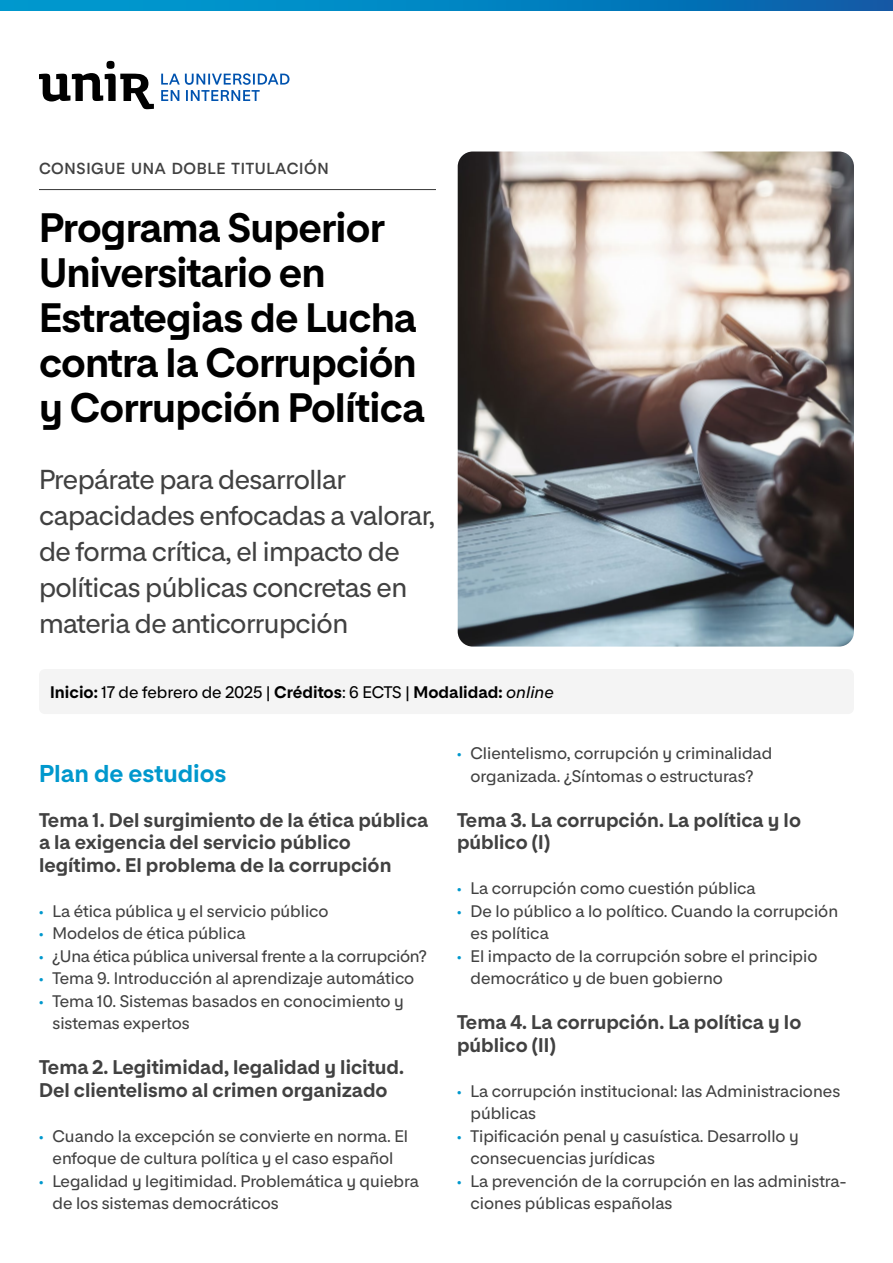
<style>
.page{position:relative;width:893px;height:1263px;background:#fff}
.page>*{position:absolute;margin:0;border:0;box-sizing:border-box;transform-origin:0 0}
.t1{font:700 40.5px/45px "Proeduca Sans";letter-spacing:-.02em;color:#000}
.t2{font:500 27px/36px "Proeduca Sans";letter-spacing:-.02em;color:#414141}
.t3{font:700 24px "Proeduca Sans";color:#0098cd}
.t4{font:700 19.5px/22.5px "Proeduca Sans";color:#414141}
.t5{font:500 16.5px/22.5px "Proeduca Sans";color:#414141;text-align:center}
.t6{font:700 16.5px "Proeduca Sans";color:#000}
.t7{font:600 15.75px "Proeduca Sans";letter-spacing:.045em;color:#414141}
.s1{font-weight:500}
.s2{font-weight:500;font-style:italic}
.s3{font-weight:800;color:#0098cd}
</style>
<div class="page">
<svg style="left:0;top:0;width:893px;height:10px;background:#0281bf"></svg>
<svg style="left:161px;top:73px;width:128px;height:28px"></svg>
<svg style="left:39px;top:61px;width:115px;height:48px"></svg>
<hr style="left:39px;top:189px;width:397px;height:1px;background:#414141">
<img style="left:458px;top:152px;width:396px;height:494px">
<div style="left:39px;top:669px;width:815px;height:45px;background:#f4f4f4;border-radius:6px"></div>
<p class="t7" style="left:39px;top:159px;width:291px">CONSIGUE UNA DOBLE TITULACIÓN</p>
<h1 class="t1" style="left:39px;top:205px;width:387px">Programa Superior<br>Universitario en<br>Estrategias de Lucha contra la Corrupción y Corrupción Política</h1>
<h2 class="t2" style="left:39px;top:461px;width:397px">Prepárate para desarrollar capacidades enfocadas a valorar, de forma crítica, el impacto de políticas públicas concretas en materia de anticorrupción</h2>
<p class="t6" style="left:50px;top:682px;width:505px">Inicio: <span class="s1">17 de febrero de 2025 |</span> Créditos<span class="s1">: 6 ECTS |</span> Modalidad: <span class="s2">online</span></p>
<h3 class="t3" style="left:39px;top:758px;width:189px">Plan de estudios</h3>
<p class="t4" style="left:39px;top:808px;width:391px">Tema 1. Del surgimiento de la ética pública a la exigencia del servicio público legítimo. El problema de la corrupción</p>
<p class="t5" style="left:39px;top:899px;width:291px"><span class="s3">·</span> La ética pública y el servicio público</p>
<p class="t5" style="left:39px;top:922px;width:208px"><span class="s3">·</span> Modelos de ética pública</p>
<p class="t5" style="left:39px;top:944px;width:389px"><span class="s3">·</span> ¿Una ética pública universal frente a la corrupción?</p>
<p class="t5" style="left:39px;top:967px;width:377px"><span class="s3">·</span> Tema 9. Introducción al aprendizaje automático</p>
<p class="t5" style="left:39px;top:989px;width:366px"><span class="s3">·</span> Tema 10. Sistemas basados en conocimiento y</p>
<p class="t5" style="left:52px;top:1012px;width:139px">sistemas expertos</p>
<p class="t4" style="left:39px;top:1056px;width:367px">Tema 2. Legitimidad, legalidad y licitud.<br>Del clientelismo al crimen organizado</p>
<p class="t5" style="left:39px;top:1124px;width:371px"><span class="s3">·</span> Cuando la excepción se convierte en norma. El</p>
<p class="t5" style="left:52px;top:1147px;width:342px">enfoque de cultura política y el caso español</p>
<p class="t5" style="left:39px;top:1169px;width:381px"><span class="s3">·</span> Legalidad y legitimidad. Problemática y quiebra</p>
<p class="t5" style="left:52px;top:1192px;width:228px">de los sistemas democráticos</p>
<p class="t5" style="left:457px;top:742px;width:317px"><span class="s3">·</span> Clientelismo, corrupción y criminalidad organizada. ¿Síntomas o estructuras?</p>
<p class="t4" style="left:457px;top:808px;width:345px">Tema 3. La corrupción. La política y lo público (I)</p>
<p class="t5" style="left:457px;top:877px;width:300px"><span class="s3">·</span> La corrupción como cuestión pública</p>
<p class="t5" style="left:457px;top:899px;width:383px"><span class="s3">·</span> De lo público a lo político. Cuando la corrupción</p>
<p class="t5" style="left:470px;top:922px;width:80px">es política</p>
<p class="t5" style="left:457px;top:944px;width:362px"><span class="s3">·</span> El impacto de la corrupción sobre el principio</p>
<p class="t5" style="left:470px;top:967px;width:254px">democrático y de buen gobierno</p>
<p class="t4" style="left:457px;top:1011px;width:346px">Tema 4. La corrupción. La política y lo público (II)</p>
<p class="t5" style="left:457px;top:1079px;width:385px"><span class="s3">·</span> La corrupción institucional: las Administraciones</p>
<p class="t5" style="left:470px;top:1102px;width:67px">públicas</p>
<p class="t5" style="left:457px;top:1124px;width:343px"><span class="s3">·</span> Tipificación penal y casuística. Desarrollo y</p>
<p class="t5" style="left:470px;top:1147px;width:186px">consecuencias jurídicas</p>
<p class="t5" style="left:457px;top:1169px;width:391px"><span class="s3">·</span> La prevención de la corrupción en las administra-</p>
<p class="t5" style="left:470px;top:1192px;width:203px">ciones públicas españolas</p>
</div>
